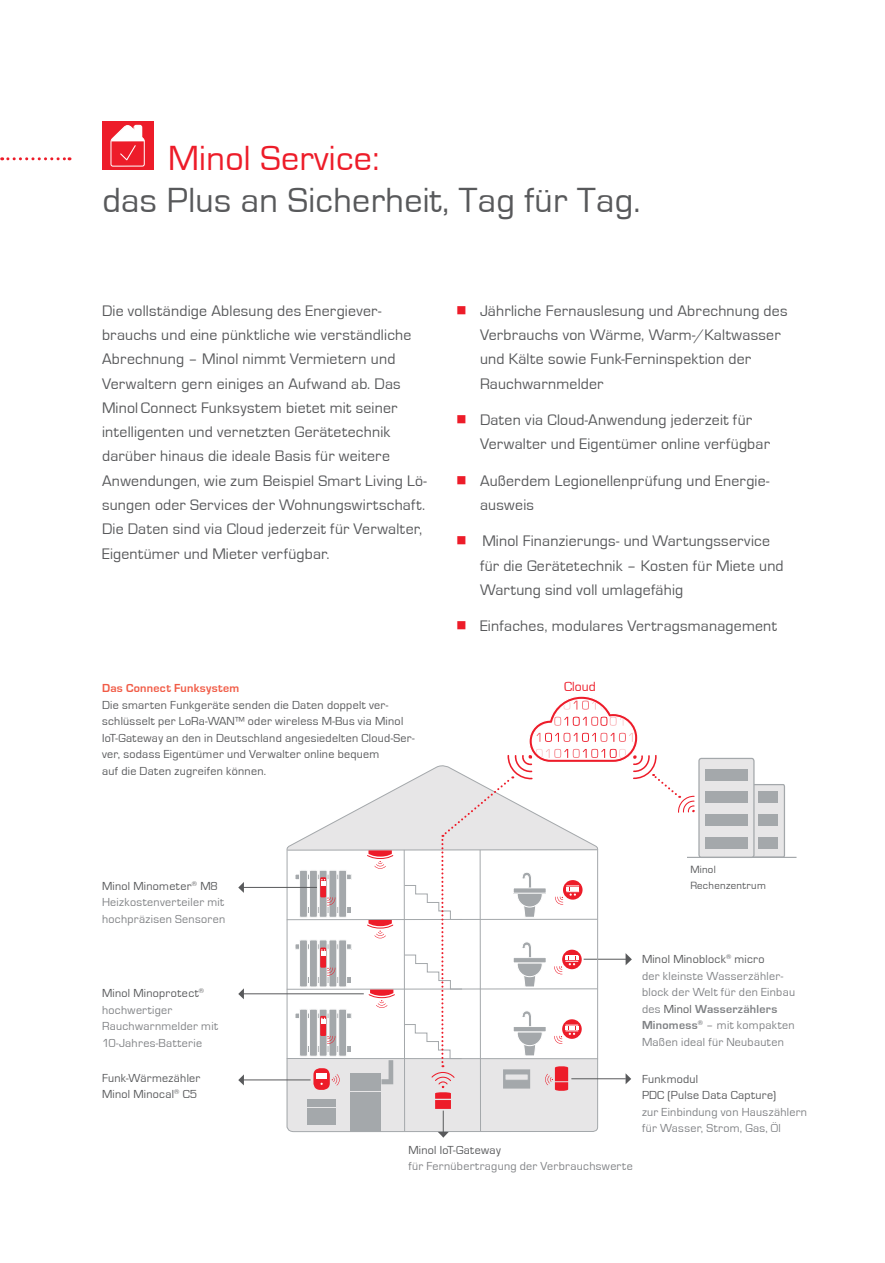
<style>
.page{position:relative;width:885px;height:1263px;background:#fff}
.page>*{position:absolute;margin:0;border:0;box-sizing:border-box;transform-origin:0 0}
.t1{font:36px "Eurostile";letter-spacing:.01em;color:#58595b}
.t2{font:36px "Eurostile";letter-spacing:.01em;color:#ed1c29}
.t3{font:15.75px/24.3px "Eurostile";letter-spacing:.015em;color:#58595b}
.t4{font:13.65px "Eurostile";letter-spacing:.005em;color:#ed1c29}
.t5{font:12px/16.5px "Eurostile";letter-spacing:.025em;color:#808285}
.t6{font:12px/16.5px "Eurostile";letter-spacing:.025em;color:#58595b}
.t7{font:700 12px "Eurostile";letter-spacing:.025em;color:#f15b46}
.t8{font:10.8px/16.5px "Eurostile";letter-spacing:.03em;color:#58595b}
.s1{color:#58595b}
.s2{font-weight:700}
</style>
<div class="page">
<svg style="left:238px;top:882px;width:6px;height:11px"></svg>
<svg style="left:238px;top:988px;width:6px;height:11px"></svg>
<svg style="left:238px;top:1074px;width:6px;height:11px"></svg>
<div style="left:699px;top:758px;width:54px;height:99px;background:#e7e6e7;border-radius:2px"></div>
<div style="left:698px;top:758px;width:56px;height:100px;border:1px solid #a4a8ab;border-radius:2px"></div>
<hr style="left:687px;top:857px;width:109px;height:1px;background:#a4a8ab">
<svg style="left:705px;top:769px;width:80px;height:88px"></svg>
<hr style="left:243px;top:993px;width:121px;height:1px;background:#58595b">
<hr style="left:243px;top:1079px;width:67px;height:1px;background:#58595b">
<hr style="left:243px;top:887px;width:74px;height:1px;background:#58595b">
<svg style="left:286px;top:696px;width:408px;height:441px"></svg>
<svg style="left:2px;top:157px;width:68px;height:3px"></svg>
<div style="left:102px;top:121px;width:51px;height:49px;background:#ed1c29"></div>
<svg style="left:110px;top:125px;width:35px;height:42px"></svg>
<h1 class="t2" style="left:168px;top:139px;width:213px">Minol Service:</h1>
<h1 class="t1" style="left:102px;top:181px;width:539px">das Plus an Sicherheit, Tag für Tag.</h1>
<p class="t3" style="left:102px;top:299px;width:326px">Die vollständige Ablesung des Energiever&shy;brauchs und eine pünktliche wie verständliche Abrechnung – Minol nimmt Vermietern und Verwaltern gern einiges an Aufwand ab. Das Minol Connect Funksystem bietet mit seiner intelligenten und vernetzten Gerätetechnik darüber hinaus die ideale Basis für weitere Anwendungen, wie zum Beispiel Smart Living Lö&shy;sungen oder Services der Wohnungswirtschaft.<br>Die Daten sind via Cloud jederzeit für Verwalter, Eigentümer und Mieter verfügbar.</p>
<p class="t7" style="left:102px;top:681px;width:139px">Das Connect Funksystem</p>
<p class="t6" style="left:102px;top:696px;width:314px">Die smarten Funkgeräte senden die Daten doppelt ver&shy;schlüsselt per LoRa-WAN™ oder wireless M-Bus via Minol IoT-Gateway an den in Deutschland angesiedelten Cloud-Ser&shy;ver, sodass Eigentümer und Verwalter online bequem<br>auf die Daten zugreifen können.</p>
<p class="t5" style="left:102px;top:878px;width:125px"><span class="s1">Minol Minometer</span><sup>®</sup> <span class="s1">M8<br></span>Heizkostenverteiler mit hochpräzisen Sensoren</p>
<p class="t5" style="left:102px;top:985px;width:117px"><span class="s1">Minol Minoprotect</span><sup>® </sup>hochwertiger<br>Rauchwarnmelder mit<br>10-Jahres-Batterie</p>
<p class="t6" style="left:102px;top:1070px;width:100px">Funk-Wärmezähler<br>Minol Minocal<sup>®</sup> C5</p>
<p class="t3" style="left:480px;top:299px;width:309px">Jährliche Fernauslesung und Abrechnung des Verbrauchs von Wärme, Warm-/Kaltwasser und Kälte sowie Funk-Ferninspektion der Rauchwarnmelder</p>
<p class="t3" style="left:480px;top:408px;width:291px">Daten via Cloud-Anwendung jederzeit für<br>Verwalter und Eigentümer online verfügbar</p>
<p class="t3" style="left:480px;top:469px;width:291px">Außerdem Legionellenprüfung und Energie&shy;ausweis</p>
<p class="t3" style="left:480px;top:529px;width:305px">Minol Finanzierungs- und Wartungsservice für die Gerätetechnik – Kosten für Miete und<br>Wartung sind voll umlagefähig</p>
<p class="t3" style="left:480px;top:614px;width:298px">Einfaches, modulares Vertragsmanagement</p>
<p class="t4" style="left:564px;top:679px;width:33px">Cloud</p>
<p class="t8" style="left:690px;top:861px;width:77px">Minol<br>Rechenzentrum</p>
<p class="t5" style="left:642px;top:951px;width:155px"><span class="s1">Minol Minoblock</span><sup>®</sup> <span class="s1">micro<br></span>der kleinste Wasserzähler&shy;block der Welt für den Einbau des <span class="s1">Minol</span> <span class="s2">Wasserzählers<br>Minomess</span><sup>®</sup> – mit kompakten<br>Maßen ideal für Neubauten</p>
<p class="t6" style="left:642px;top:1071px;width:136px">Funkmodul<br>PDC (Pulse Data Capture)</p>
<p class="t5" style="left:642px;top:1104px;width:167px">zur Einbindung von Hauszählern für Wasser, Strom, Gas, Öl</p>
<p class="t6" style="left:408px;top:1142px;width:94px">Minol IoT-Gateway</p>
<p class="t5" style="left:408px;top:1158px;width:226px">für Fernübertragung der Verbrauchswerte</p>
</div>
